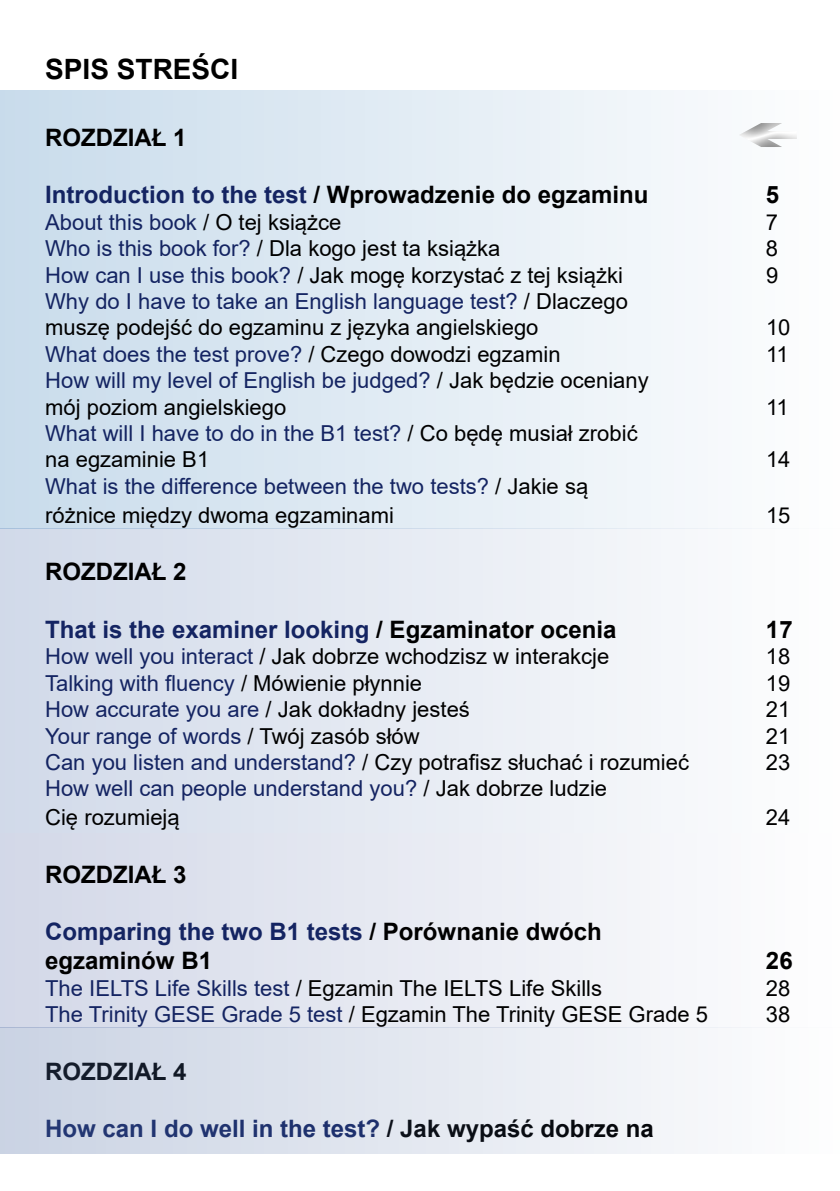
<style>
.page{position:relative;width:840px;height:1191px;background:#fff}
.page>*{position:absolute;margin:0;border:0;box-sizing:border-box;transform-origin:0 0}
.t1{font:700 28px "Arial";color:#000}
.t2{font:700 24px/28.8px "Arial";color:#000}
.t3{font:700 24px "Arial";color:#142462}
.t4{font:22px/26.4px "Arial";color:#000}
.t5{font:22px/28.8px "Arial";color:#142462}
.s1{color:#142462}
.s2{color:#000}
</style>
<div class="page">
<div style="left:0;top:833px;width:839px;height:194px;background:linear-gradient(to right,#d3d8e8,#fefefe)"></div>
<div style="left:0;top:528px;width:839px;height:304px;background:linear-gradient(to right,#d1d9e9,#fefefe)"></div>
<div style="left:0;top:90px;width:839px;height:438px;background:linear-gradient(to right,#c8dbeb,#fefefe)"></div>
<div style="left:721px;top:113px;width:92px;height:47px;background:#000;opacity:.5"></div>
<div style="left:0;top:1027px;width:839px;height:126px;background:linear-gradient(to right,#cad3e3,#fefefe)"></div>
<p class="t1" style="left:45px;top:49px;width:194px">SPIS STREŚCI</p>
<p class="t2" style="left:45px;top:123px;width:143px">ROZDZIAŁ 1</p>
<p class="t2" style="left:45px;top:181px;width:604px"><span class="s1">Introduction to the test</span> / Wprowadzenie do egzaminu</p>
<p class="t2" style="left:765px;top:181px;width:15px">5</p>
<p class="t5" style="left:45px;top:207px;width:297px">About this book <span class="s2">/ O tej książce</span></p>
<p class="t4" style="left:765px;top:209px;width:14px">7</p>
<p class="t4" style="left:45px;top:235px;width:456px"><span class="s1">Who is this book for?</span> / Dla kogo jest ta książka</p>
<p class="t4" style="left:765px;top:235px;width:14px">8</p>
<p class="t4" style="left:45px;top:261px;width:579px"><span class="s1">How can I use this book?</span> / Jak mogę korzystać z tej książki</p>
<p class="t4" style="left:765px;top:261px;width:14px">9</p>
<p class="t4" style="left:45px;top:288px;width:584px"><span class="s1">Why do I have to take an English language test?</span> / Dlaczego muszę podejść do egzaminu z języka angielskiego</p>
<p class="t4" style="left:765px;top:314px;width:26px">10</p>
<p class="t5" style="left:45px;top:339px;width:516px">What does the test prove? <span class="s2">/ Czego dowodzi egzamin</span></p>
<p class="t4" style="left:765px;top:341px;width:24px">11</p>
<p class="t4" style="left:45px;top:367px;width:604px"><span class="s1">How will my level of English be judged?</span> / Jak będzie oceniany mój poziom angielskiego</p>
<p class="t4" style="left:765px;top:393px;width:24px">11</p>
<p class="t4" style="left:45px;top:420px;width:593px"><span class="s1">What will I have to do in the B1 test?</span> / Co będę musiał zrobić na egzaminie B1</p>
<p class="t5" style="left:45px;top:471px;width:544px">What is the difference between the two tests? <span class="s2">/ Jakie są różnice między dwoma egzaminami</span></p>
<p class="t4" style="left:765px;top:446px;width:26px">14</p>
<p class="t4" style="left:765px;top:501px;width:26px">15</p>
<p class="t2" style="left:45px;top:558px;width:143px">ROZDZIAŁ 2</p>
<p class="t3" style="left:45px;top:612px;width:572px">That is the examiner looking <span class="s2">/ Egzaminator ocenia</span></p>
<p class="t2" style="left:765px;top:615px;width:28px">17</p>
<p class="t4" style="left:45px;top:643px;width:565px"><span class="s1">How well you interact</span> / Jak dobrze wchodzisz w interakcje</p>
<p class="t4" style="left:765px;top:643px;width:26px">18</p>
<p class="t5" style="left:45px;top:668px;width:378px">Talking with fluency <span class="s2">/ Mówienie płynnie</span></p>
<p class="t4" style="left:765px;top:669px;width:26px">19</p>
<p class="t4" style="left:45px;top:696px;width:426px"><span class="s1">How accurate you are</span> / Jak dokładny jesteś</p>
<p class="t4" style="left:765px;top:696px;width:26px">21</p>
<p class="t5" style="left:45px;top:721px;width:376px">Your range of words <span class="s2">/ Twój zasób słów</span></p>
<p class="t4" style="left:765px;top:722px;width:26px">21</p>
<p class="t4" style="left:45px;top:749px;width:645px"><span class="s1">Can you listen and understand?</span> / Czy potrafisz słuchać i rozumieć</p>
<p class="t4" style="left:765px;top:749px;width:26px">23</p>
<p class="t5" style="left:45px;top:774px;width:563px">How well can people understand you? <span class="s2">/ Jak dobrze ludzie<br>Cię rozumieją</span></p>
<p class="t4" style="left:765px;top:804px;width:26px">24</p>
<p class="t2" style="left:45px;top:860px;width:143px">ROZDZIAŁ 3</p>
<p class="t2" style="left:45px;top:918px;width:558px"><span class="s1">Comparing the two B1 tests</span> / Porównanie dwóch egzaminów B1</p>
<p class="t2" style="left:765px;top:946px;width:28px">26</p>
<p class="t4" style="left:45px;top:974px;width:558px"><span class="s1">The IELTS Life Skills test</span> / Egzamin The IELTS Life Skills</p>
<p class="t4" style="left:765px;top:974px;width:26px">28</p>
<p class="t4" style="left:45px;top:1001px;width:664px"><span class="s1">The Trinity GESE Grade 5 test</span> / Egzamin The Trinity GESE Grade 5</p>
<p class="t4" style="left:765px;top:1001px;width:26px">38</p>
<p class="t2" style="left:45px;top:1057px;width:143px">ROZDZIAŁ 4</p>
<p class="t3" style="left:45px;top:1112px;width:610px">How can I do well in the test? <span class="s2">/ Jak wypaść dobrze na</span></p>
</div>
